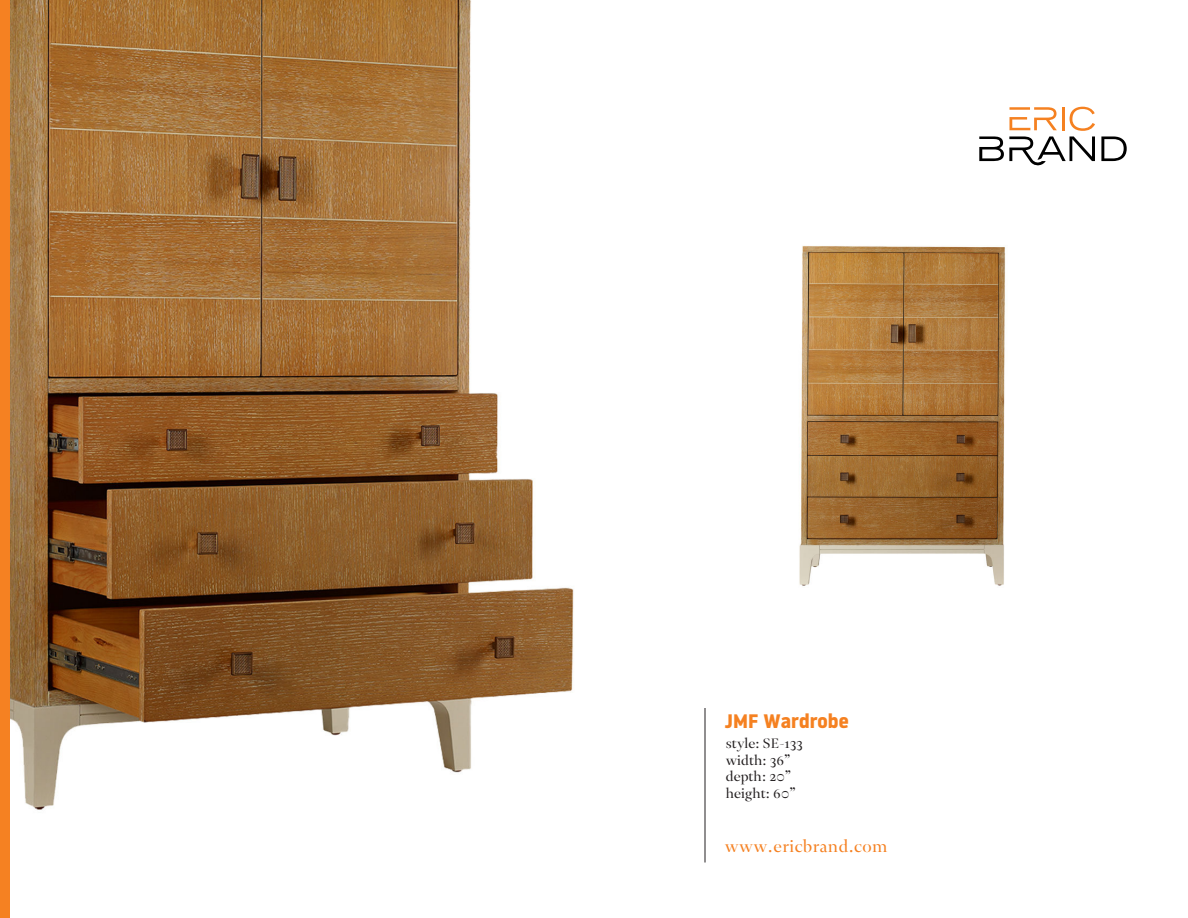
<style>
.page{position:relative;width:1188px;height:918px;background:#fff}
.page>*{position:absolute;margin:0;border:0;box-sizing:border-box;transform-origin:0 0}
.t1{font:700 19.5px "Noway";color:#f58121}
.t2{font:16.5px "Novela Display";letter-spacing:.025em;color:#f58122}
.t3{font:13.5px/16.5px "Novela Display";color:#231f20}
</style>
<div class="page">
<img style="left:887px;top:161px;width:226px;height:425px">
<img style="left:9px;top:0;width:878px;height:918px">
<svg style="left:979px;top:107px;width:116px;height:60px"></svg>
<svg style="left:1101px;top:136px;width:26px;height:25px"></svg>
<div style="left:0;top:0;width:9px;height:918px;background:#f58122"></div>
<hr style="left:705px;top:708px;width:1px;height:154px;background:#231f20">
<h1 class="t1" style="left:725px;top:709px;width:125px">JMF Wardrobe</h1>
<p class="t3" style="left:726px;top:736px;width:79px">style: SE-133 width: 36” depth: 20” height: 60”</p>
<p class="t2" style="left:725px;top:839px;width:164px">www.ericbrand.com</p>
</div>
